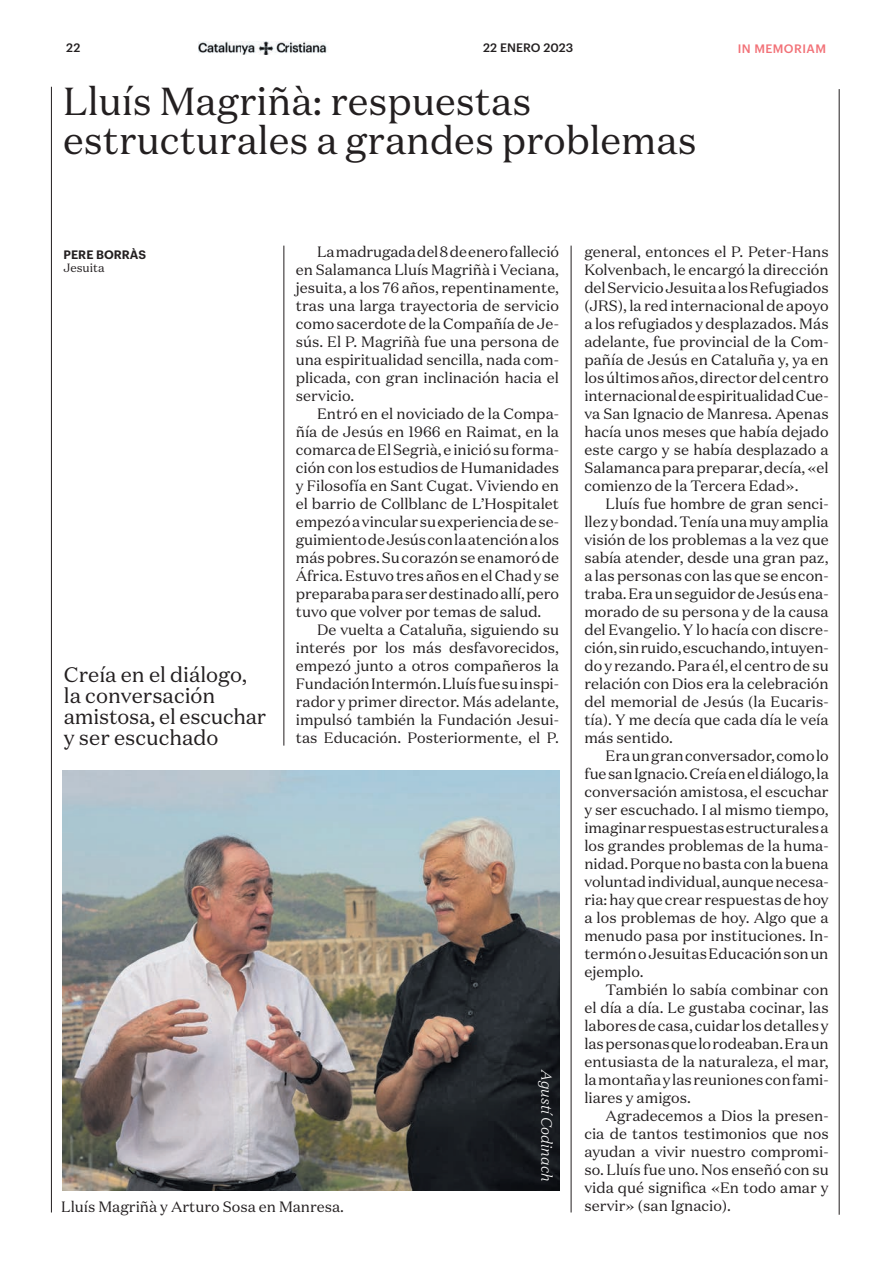
<style>
.page{position:relative;width:893px;height:1263px;background:#fff}
.page>*{position:absolute;margin:0;border:0;box-sizing:border-box;transform-origin:0 0}
.t1{font:39px/39px "Domaine Text";color:#231f20}
.t2{font:21px/21px "Domaine Text";color:#231f20}
.t3{font:15px/18px "Domaine Text";color:#231f20;text-align:justify}
.t4{font:italic 300 15px "Domaine Text";color:#fff}
.t5{font:500 12px "Graphik";letter-spacing:.005em;color:#231f20}
.t6{font:500 12px "Graphik";letter-spacing:.035em;color:#f27278}
.t7{font:600 12px "Graphik";color:#231f20}
.t8{font:12px "Domaine Text";color:#231f20}
</style>
<div class="page">
<img style="left:198px;top:41px;width:129px;height:14px">
<hr style="left:51px;top:87px;width:1px;height:1125px;background:#231f20">
<hr style="left:839px;top:89px;width:1px;height:1126px;background:#231f20">
<hr style="left:284px;top:246px;width:1px;height:500px;background:#231f20">
<hr style="left:571px;top:246px;width:1px;height:966px;background:#231f20">
<img style="left:63px;top:770px;width:496px;height:421px">
<p class="t5" style="left:66px;top:39px;width:16px">22</p>
<p class="t5" style="left:483px;top:38px;width:92px">22 ENERO 2023</p>
<p class="t6" style="left:738px;top:40px;width:90px">IN MEMORIAM</p>
<h1 class="t1" style="left:63px;top:82px;width:635px">Lluís Magriñà: respuestas estructurales a grandes problemas</h1>
<p class="t7" style="left:64px;top:245px;width:84px">PERE BORRÀS</p>
<p class="t8" style="left:64px;top:260px;width:43px">Jesuita</p>
<h2 class="t2" style="left:64px;top:663px;width:204px">Creía en el diálogo, la conversación amistosa, el escuchar y ser escuchado</h2>
<p class="t3" style="left:296px;top:243px;width:265px;text-indent:21px">La madrugada del 8 de enero falleció en Salamanca Lluís Magriñà i Veciana, jesuita, a los 76 años, repentinamente, tras una larga trayectoria de servicio como sacerdote de la Compañía de Je&shy;sús. El P. Magriñà fue una persona de una espiritualidad sencilla, nada com&shy;plicada, con gran inclinación hacia el servicio.</p>
<p class="t3" style="left:296px;top:405px;width:265px;text-indent:21px">Entró en el noviciado de la Compa&shy;ñía de Jesús en 1966 en Raimat, en la comarca de El Segrià, e inició su forma&shy;ción con los estudios de Humanidades y Filosofía en Sant Cugat. Viviendo en el barrio de Collblanc de L’Hospitalet empezó a vincular su experiencia de se&shy;guimiento de Jesús con la atención a los más pobres. Su corazón se enamoró de África. Estuvo tres años en el Chad y se preparaba para ser destinado allí, pero tuvo que volver por temas de salud.</p>
<p class="t3" style="left:296px;top:621px;width:265px;text-indent:21px">De vuelta a Cataluña, siguiendo su interés por los más desfavorecidos, empezó junto a otros compañeros la Fundación Intermón. Lluís fue su inspi&shy;rador y primer director. Más adelante, impulsó también la Fundación Jesui&shy;tas Educación. Posteriormente, el P.</p>
<p class="t4" style="left:556px;top:1070px;width:113px;rotate:90deg">Agustí Codinach</p>
<p class="t3" style="left:61px;top:1197px;width:284px">Lluís Magriñà y Arturo Sosa en Manresa.</p>
<p class="t3" style="left:584px;top:243px;width:246px">general, entonces el P. Peter-Hans Kolvenbach, le encargó la dirección del Servicio Jesuita a los Refugiados (JRS), la red internacional de apoyo a los refugiados y desplazados. Más adelante, fue provincial de la Com&shy;pañía de Jesús en Cataluña y, ya en los últimos años, director del centro internacional de espiritualidad Cue&shy;va San Ignacio de Manresa. Apenas hacía unos meses que había dejado este cargo y se había desplazado a Salamanca para preparar, decía, «el comienzo de la Tercera Edad».</p>
<p class="t3" style="left:584px;top:495px;width:246px;text-indent:21px">Lluís fue hombre de gran senci&shy;llez y bondad. Tenía una muy amplia visión de los problemas a la vez que sabía atender, desde una gran paz, a las personas con las que se encon&shy;traba. Era un seguidor de Jesús ena&shy;morado de su persona y de la causa del Evangelio. Y lo hacía con discre&shy;ción, sin ruido, escuchando, intuyen&shy;do y rezando. Para él, el centro de su relación con Dios era la celebración del memorial de Jesús (la Eucaris&shy;tía). Y me decía que cada día le veía más sentido.</p>
<p class="t3" style="left:584px;top:747px;width:246px;text-indent:21px">Era un gran conversador, como lo fue san Ignacio. Creía en el diálogo, la conversación amistosa, el escuchar y ser escuchado. I al mismo tiempo, imaginar respuestas estructurales a los grandes problemas de la huma&shy;nidad. Porque no basta con la buena voluntad individual, aunque necesa&shy;ria: hay que crear respuestas de hoy a los problemas de hoy. Algo que a menudo pasa por instituciones. In&shy;termón o Jesuitas Educación son un ejemplo.</p>
<p class="t3" style="left:584px;top:981px;width:246px;text-indent:21px">También lo sabía combinar con el día a día. Le gustaba cocinar, las labores de casa, cuidar los detalles y las personas que lo rodeaban. Era un entusiasta de la naturaleza, el mar, la montaña y las reuniones con fami&shy;liares y amigos.</p>
<p class="t3" style="left:584px;top:1107px;width:246px;text-indent:21px">Agradecemos a Dios la presen&shy;cia de tantos testimonios que nos ayudan a vivir nuestro compromi&shy;so. Lluís fue uno. Nos enseñó con su vida qué significa «En todo amar y servir» (san Ignacio).</p>
</div>
